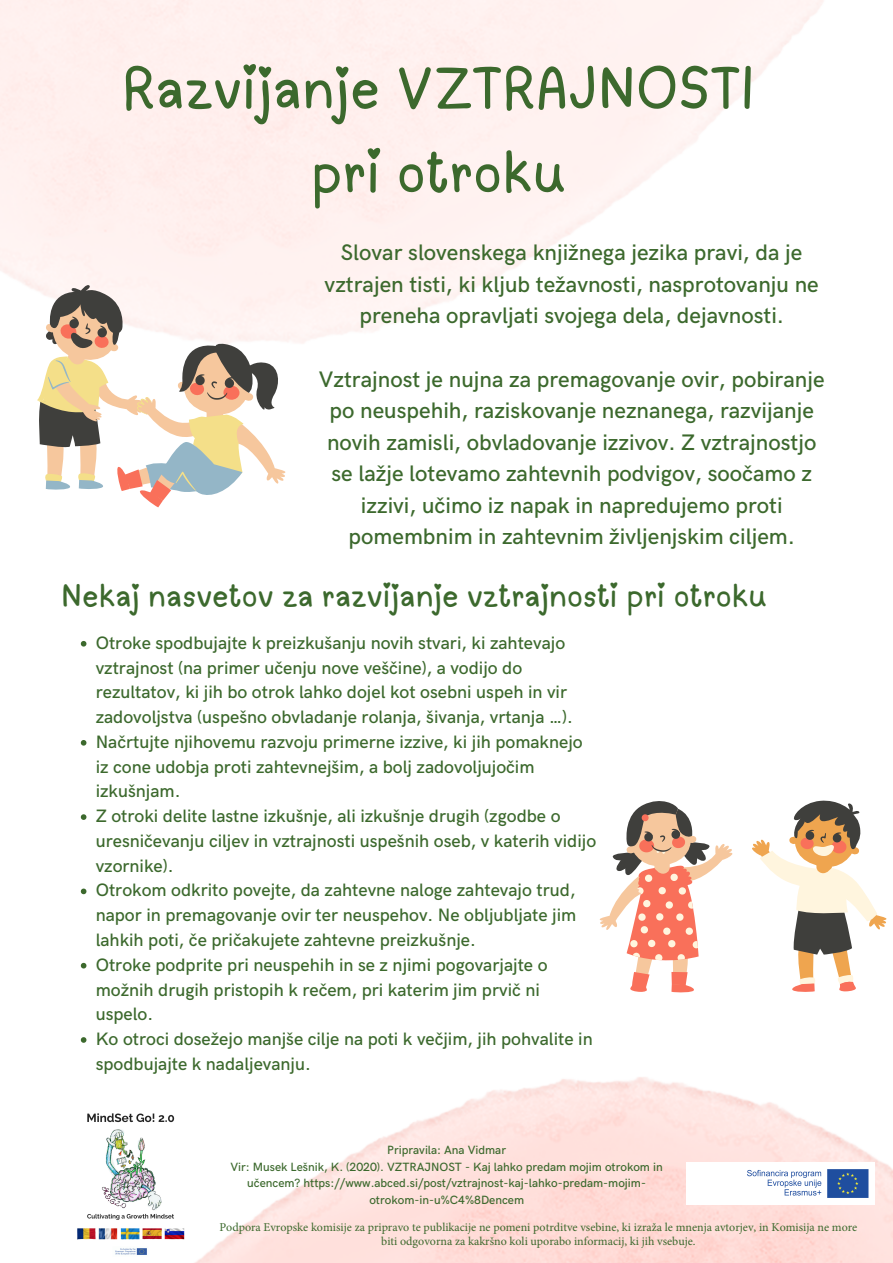
<style>
.page{position:relative;width:893px;height:1263px;background:#fff}
.page>*{position:absolute;margin:0;border:0;box-sizing:border-box;transform-origin:0 0}
.t1{font:60px/83.8px "lulu";color:#3c692d;text-align:center}
.t2{font:33px "lulu";color:#3c692d}
.t3{font:500 22.5px/31.5px "HK Grotesk";color:#3c692d;text-align:center}
.t4{font:500 18px/24.8px "HK Grotesk";color:#3c692d}
.t5{font:500 12px/16.6px "HK Grotesk";color:#3c692d;text-align:center}
.t6{font:12px/14.4px "Minion Pro";color:#3c692d;text-align:center}
</style>
<div class="page">
<svg style="left:752px;top:800px;width:135px;height:192px"></svg>
<svg style="left:599px;top:801px;width:134px;height:192px"></svg>
<svg style="left:37px;top:284px;width:249px;height:223px"></svg>
<img style="left:747px;top:1169px;width:122px;height:29px">
<img style="left:77px;top:1113px;width:108px;height:143px">
<svg style="left:81px;top:641px;width:5px;height:5px"></svg>
<svg style="left:81px;top:740px;width:5px;height:6px"></svg>
<svg style="left:81px;top:814px;width:5px;height:6px"></svg>
<svg style="left:81px;top:888px;width:5px;height:6px"></svg>
<svg style="left:81px;top:963px;width:5px;height:5px"></svg>
<svg style="left:81px;top:1037px;width:5px;height:6px"></svg>
<h1 class="t1" style="left:122px;top:38px;width:635px">Razvijanje VZTRAJNOSTI pri otroku</h1>
<p class="t3" style="left:325px;top:238px;width:495px">Slovar slovenskega knjižnega jezika pravi, da je vztrajen tisti, ki kljub težavnosti, nasprotovanju ne preneha opravljati svojega dela, dejavnosti.</p>
<p class="t3" style="left:319px;top:364px;width:507px">Vztrajnost je nujna za premagovanje ovir, pobiranje po neuspehih, raziskovanje neznanega, razvijanje novih zamisli, obvladovanje izzivov. Z vztrajnostjo se lažje lotevamo zahtevnih podvigov, soočamo z izzivi, učimo iz napak in napredujemo proti pomembnim in zahtevnim življenjskim ciljem.</p>
<h2 class="t2" style="left:61px;top:565px;width:707px">Nekaj nasvetov za razvijanje vztrajnosti pri otroku</h2>
<p class="t4" style="left:96px;top:631px;width:502px">Otroke spodbujajte k preizkušanju novih stvari, ki zahtevajo vztrajnost (na primer učenju nove veščine), a vodijo do rezultatov, ki jih bo otrok lahko dojel kot osebni uspeh in vir zadovoljstva (uspešno obvladanje rolanja, šivanja, vrtanja …).<br>Načrtujte njihovemu razvoju primerne izzive, ki jih pomaknejo iz cone udobja proti zahtevnejšim, a bolj zadovoljujočim izkušnjam.<br>Z otroki delite lastne izkušnje, ali izkušnje drugih (zgodbe o uresničevanju ciljev in vztrajnosti uspešnih oseb, v katerih vidijo vzornike).<br>Otrokom odkrito povejte, da zahtevne naloge zahtevajo trud, napor in premagovanje ovir ter neuspehov. Ne obljubljate jim lahkih poti, če pričakujete zahtevne preizkušnje.<br>Otroke podprite pri neuspehih in se z njimi pogovarjajte o možnih drugih pristopih k rečem, pri katerim jim prvič ni uspelo.<br>Ko otroci dosežejo manjše cilje na poti k večjim, jih pohvalite in spodbujajte k nadaljevanju.</p>
<p class="t5" style="left:230px;top:1142px;width:434px">Pripravila: Ana Vidmar<br>Vir: Musek Lešnik, K. (2020). VZTRAJNOST - Kaj lahko predam mojim otrokom in učencem? https://www.abced.si/post/vztrajnost-kaj-lahko-predam-mojim&shy;otrokom-in-u%C4%8Dencem</p>
<p class="t6" style="left:219px;top:1220px;width:639px">Podpora Evropske komisije za pripravo te publikacije ne pomeni potrditve vsebine, ki izraža le mnenja avtorjev, in Komisija ne more biti odgovorna za kakršno koli uporabo informacij, ki jih vsebuje.</p>
</div>
